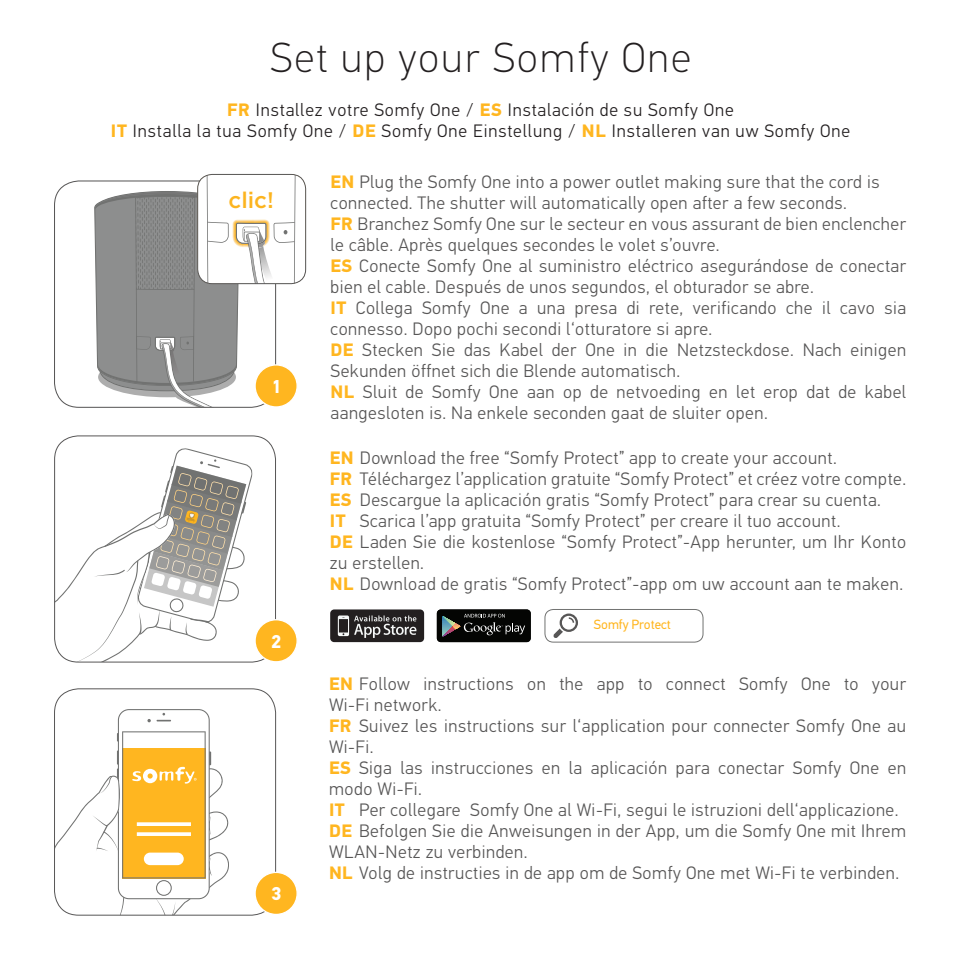
<style>
.page{position:relative;width:961px;height:961px;background:#fff}
.page>*{position:absolute;margin:0;border:0;box-sizing:border-box;transform-origin:0 0}
.t1{font:100 42px "PF Din Text Pro";letter-spacing:.05em;color:#231f20}
.t2{font:500 22.5px "Gotham";color:#fcb41f}
.t3{font:700 18.6px "PF Din Text Pro";color:#fff}
.notice-standard-gris{font:300 18px/21px "PF Din Text Pro";letter-spacing:.03em;color:#575656}
.notice-standard-gris-2{font:300 18px "PF Din Text Pro";letter-spacing:.05em;color:#231f20}
.t4{font:13.5px "PF Din Text Pro";color:#ffb620}
.s1{font-weight:700;color:#ffb620}
</style>
<div class="page">
<div style="left:254px;top:364px;width:44px;height:44px;border:1px solid #fff;border-radius:50%"></div>
<svg style="left:94px;top:174px;width:212px;height:233px"></svg>
<div style="left:220px;top:187px;width:63px;height:28px;background:#fff;border-radius:14px"></div>
<div style="left:197px;top:174px;width:109px;height:110px;border:1px solid #575656;border-radius:15px"></div>
<svg style="left:55px;top:448px;width:198px;height:213px"></svg>
<div style="left:54px;top:435px;width:222px;height:228px;border:1px solid #575656;border-radius:24px"></div>
<div style="left:255px;top:620px;width:42px;height:42px;background:#ffb620;border-radius:50%"></div>
<div style="left:254px;top:619px;width:44px;height:43px;border:1px solid #fff;border-radius:50%"></div>
<svg style="left:330px;top:609px;width:94px;height:33px;background:#484545"></svg>
<div style="left:437px;top:609px;width:94px;height:33px;background:#040503;border-radius:4px"></div>
<svg style="left:442px;top:616px;width:11px;height:21px"></svg>
<svg style="left:464px;top:614px;width:61px;height:21px"></svg>
<svg style="left:553px;top:614px;width:25px;height:24px"></svg>
<div style="left:545px;top:609px;width:158px;height:33px;border:1px solid #717271;border-radius:8px"></div>
<svg style="left:157px;top:713px;width:14px;height:8px"></svg>
<svg style="left:147px;top:719px;width:4px;height:3px"></svg>
<svg style="left:55px;top:731px;width:174px;height:184px"></svg>
<div style="left:54px;top:688px;width:222px;height:228px;border:1px solid #575656;border-radius:24px"></div>
<div style="left:255px;top:872px;width:42px;height:42px;background:#ffb620;border-radius:50%"></div>
<div style="left:254px;top:872px;width:44px;height:43px;border:1px solid #fff;border-radius:50%"></div>
<p class="t1" style="left:270px;top:33px;width:422px">Set up your Somfy One</p>
<p class="notice-standard-gris-2" style="left:227px;top:99px;width:508px"><span class="s1">FR</span> Installez votre Somfy One / <span class="s1">ES</span> Instalación de su Somfy One</p>
<p class="notice-standard-gris-2" style="left:111px;top:120px;width:741px"><span class="s1">IT</span> Installa la tua Somfy One / <span class="s1">DE</span> Somfy One Einstellung / <span class="s1">NL</span> Installeren van uw Somfy One</p>
<p class="notice-standard-gris" style="left:331px;top:171px;width:550px"><span class="s1">EN</span> Plug the Somfy One into a power outlet making sure that the cord is connected. The shutter will automatically open after a few seconds.</p>
<p class="notice-standard-gris" style="left:331px;top:213px;width:577px"><span class="s1">FR</span> Branchez Somfy One sur le secteur en vous assurant de bien enclencher le câble. Après quelques secondes le volet s’ouvre.</p>
<p class="notice-standard-gris" style="left:331px;top:255px;width:577px"><span class="s1">ES</span> Conecte Somfy One al suministro eléctrico asegurándose de conectar bien el cable. Después de unos segundos, el obturador se abre.</p>
<p class="notice-standard-gris" style="left:331px;top:297px;width:577px"><span class="s1">IT</span> Collega Somfy One a una presa di rete, verificando che il cavo sia connesso. Dopo pochi secondi l‘otturatore si apre.</p>
<p class="notice-standard-gris" style="left:331px;top:339px;width:577px"><span class="s1">DE</span> Stecken Sie das Kabel der One in die Netzsteckdose. Nach einigen<br>Sekunden öffnet sich die Blende automatisch.</p>
<p class="notice-standard-gris" style="left:331px;top:381px;width:577px"><span class="s1">NL</span> Sluit de Somfy One aan op de netvoeding en let erop dat de kabel aangesloten is. Na enkele seconden gaat de sluiter open.</p>
<p class="t2" style="left:229px;top:186px;width:47px">clic!</p>
<p class="t3" style="left:271px;top:375px;width:12px">1</p>
<p class="notice-standard-gris" style="left:330px;top:447px;width:508px"><span class="s1">EN</span> Download the free “Somfy Protect” app to create your account.</p>
<p class="notice-standard-gris" style="left:330px;top:468px;width:578px"><span class="s1">FR</span> Téléchargez l’application gratuite “Somfy Protect” et créez votre compte.</p>
<p class="notice-standard-gris" style="left:330px;top:489px;width:553px"><span class="s1">ES</span> Descargue la aplicación gratis “Somfy Protect” para crear su cuenta.</p>
<p class="notice-standard-gris" style="left:330px;top:510px;width:512px"><span class="s1">IT</span> Scarica l’app gratuita “Somfy Protect” per creare il tuo account.</p>
<p class="notice-standard-gris" style="left:330px;top:531px;width:578px"><span class="s1">DE</span> Laden Sie die kostenlose “Somfy Protect”-App herunter, um Ihr Konto zu erstellen.</p>
<p class="notice-standard-gris" style="left:330px;top:573px;width:575px"><span class="s1">NL</span> Download de gratis “Somfy Protect”-app om uw account aan te maken.</p>
<p class="t3" style="left:271px;top:630px;width:12px">2</p>
<p class="t3" style="left:271px;top:883px;width:12px">3</p>
<p class="t4" style="left:594px;top:616px;width:79px">Somfy Protect</p>
<p class="notice-standard-gris" style="left:329px;top:674px;width:579px"><span class="s1">EN</span> Follow instructions on the app to connect Somfy One to your<br>Wi-Fi network.</p>
<p class="notice-standard-gris" style="left:329px;top:716px;width:579px"><span class="s1">FR</span> Suivez les instructions sur l‘application pour connecter Somfy One au<br>Wi-Fi.</p>
<p class="notice-standard-gris" style="left:329px;top:758px;width:579px"><span class="s1">ES</span> Siga las instrucciones en la aplicación para conectar Somfy One en modo Wi-Fi.</p>
<p class="notice-standard-gris" style="left:329px;top:800px;width:571px"><span class="s1">IT</span> Per collegare Somfy One al Wi-Fi, segui le istruzioni dell‘applicazione.</p>
<p class="notice-standard-gris" style="left:329px;top:821px;width:579px"><span class="s1">DE</span> Befolgen Sie die Anweisungen in der App, um die Somfy One mit Ihrem<br>WLAN-Netz zu verbinden.</p>
<p class="notice-standard-gris" style="left:329px;top:863px;width:572px"><span class="s1">NL</span> Volg de instructies in de app om de Somfy One met Wi-Fi te verbinden.</p>
</div>
